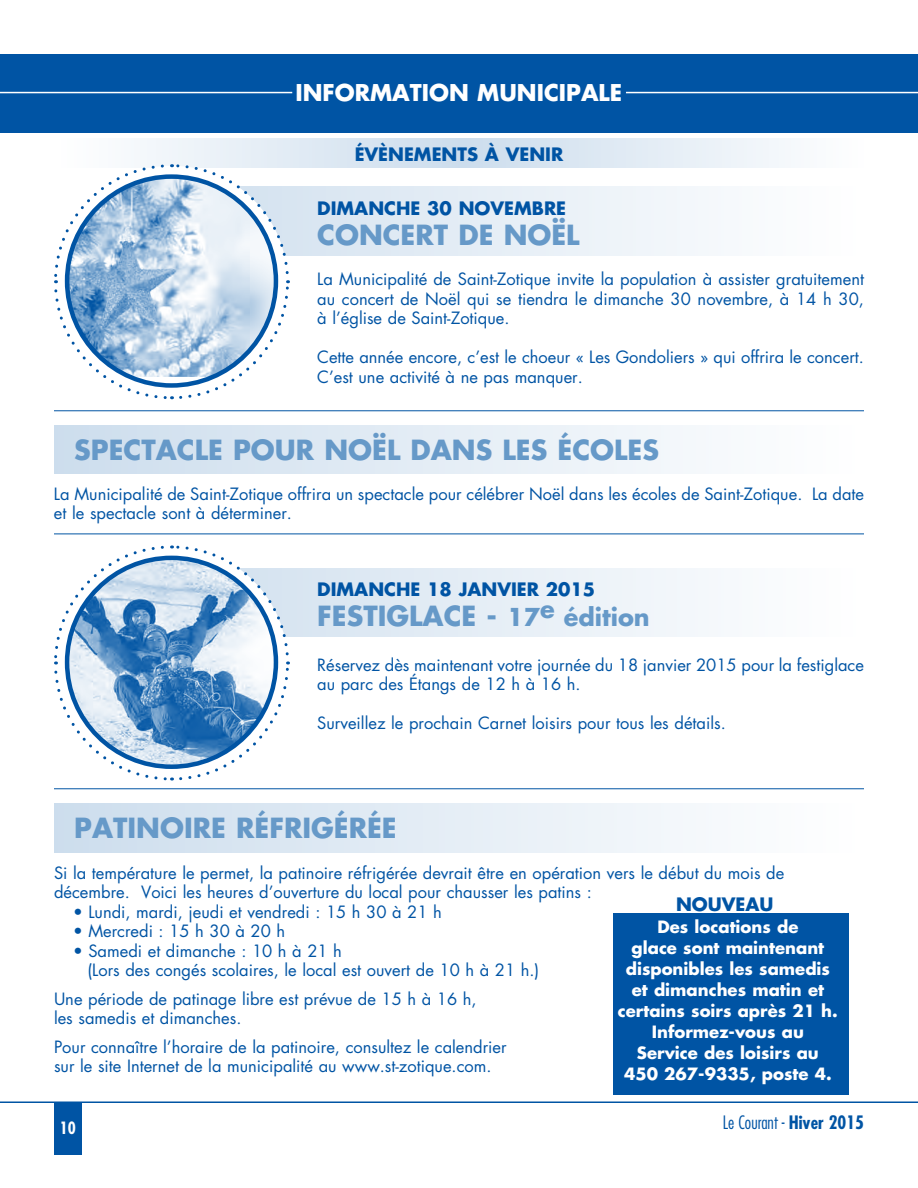
<style>
.page{position:relative;width:918px;height:1188px;background:#fff}
.page>*{position:absolute;margin:0;border:0;box-sizing:border-box;transform-origin:0 0}
.t1{font:700 27px "Futura";color:#6699c8}
.t2{font:700 24px "Futura";color:#6699c8}
.t3{font:700 22.5px "Futura";color:#fff}
.t4{font:700 18px "Futura";color:#0054a4}
.t5{font:300 condensed 18px "Futura";color:#0054a4}
.t6{font:16.5px/19.5px "Futura";color:#0054a4}
.t7{font:700 16.5px/21px "Futura";color:#fff;text-align:center}
.t8{font:700 condensed 16.5px "Futura";color:#fff}
.s1{font-size:27px}
.s2{font-weight:700}
</style>
<div class="page">
<div style="left:613px;top:914px;width:236px;height:181px;background:#0054a4"></div>
<hr style="left:0;top:1101px;width:918px;height:2px;background:#0054a4">
<div style="left:54px;top:1102px;width:28px;height:53px;background:#0054a4"></div>
<div style="left:0;top:54px;width:918px;height:79px;background:#0054a4"></div>
<hr style="left:0;top:92px;width:292px;height:1px;background:#fff">
<hr style="left:626px;top:92px;width:292px;height:1px;background:#fff">
<div style="left:54px;top:426px;width:810px;height:47px;background:linear-gradient(to right,#ccdded,#fff)"></div>
<svg style="left:291px;top:568px;width:418px;height:69px"></svg>
<svg style="left:54px;top:545px;width:237px;height:236px"></svg>
<img style="left:67px;top:559px;width:209px;height:208px">
<div style="left:54px;top:804px;width:810px;height:48px;background:linear-gradient(to right,#ccdded,#fff)"></div>
<svg style="left:140px;top:138px;width:645px;height:29px;background:#dfeaf3"></svg>
<hr style="left:54px;top:410px;width:810px;height:1px;background:#0054a4">
<hr style="left:54px;top:534px;width:810px;height:1px;background:#0054a4">
<hr style="left:54px;top:788px;width:810px;height:1px;background:#0054a4">
<svg style="left:291px;top:187px;width:418px;height:69px"></svg>
<svg style="left:54px;top:163px;width:237px;height:237px"></svg>
<img style="left:67px;top:177px;width:209px;height:200px">
<h3 class="t3" style="left:296px;top:77px;width:236px">IN FORMATION MUNICIPA</h3>
<h3 class="t3" style="left:599px;top:77px;width:22px">LE</h3>
<p class="t4" style="left:355px;top:142px;width:24px">ÉVÈNE</p>
<p class="t4" style="left:414px;top:142px;width:105px">MENTS À VENIR</p>
<p class="t4" style="left:317px;top:196px;width:52px">DIMANC</p>
<p class="t4" style="left:396px;top:196px;width:159px">HE 30 NOVEMBRE</p>
<h1 class="t1" style="left:317px;top:217px;width:62px">CONCER</h1>
<h1 class="t1" style="left:434px;top:217px;width:147px">T DE NOËL</h1>
<p class="t6" style="left:317px;top:269px;width:548px;text-align:justify">La Municipalité de Saint-Zotique invite la population à assister gratuitement au concert de Noël qui se tiendra le dimanche 30 novembre, à 14 h 30, à l’église de Saint-Zotique.</p>
<p class="t6" style="left:317px;top:347px;width:548px">Cette année encore, c’est le choeur « Les Gondoliers » qui offrira le concert.<br>C’est une activité à ne pas manquer.</p>
<h1 class="t1" style="left:74px;top:432px;width:18px">SPEC</h1>
<h1 class="t1" style="left:141px;top:432px;width:311px">TAC LE POUR NOËL DANS</h1>
<h1 class="t1" style="left:503px;top:432px;width:141px">LES ÉCOLES</h1>
<p class="t6" style="left:54px;top:484px;width:812px">La Municipalité de Saint-Zotique offrira un spectacle pour célébrer Noël dans les écoles de Saint-Zotique. La date et le spectacle sont à déterminer.</p>
<p class="t4" style="left:317px;top:577px;width:52px">DIMANC</p>
<p class="t4" style="left:396px;top:577px;width:85px">HE 18 JANVIER</p>
<p class="t4" style="left:546px;top:577px;width:51px">2015</p>
<h1 class="t1" style="left:317px;top:598px;width:124px">FESTIGLACE</h1>
<h2 class="t2" style="left:487px;top:601px;width:165px"><span class="s1">-</span> 17e édition</h2>
<p class="t6" style="left:317px;top:655px;width:548px">Réservez dès maintenant votre journée du 18 janvier 2015 pour la festiglace au parc des Étangs de 12 h à 16 h.</p>
<p class="t6" style="left:317px;top:713px;width:410px">Surveillez le prochain Carnet loisirs pour tous les détails.</p>
<h1 class="t1" style="left:74px;top:810px;width:124px">PATINOIRE</h1>
<h1 class="t1" style="left:236px;top:810px;width:65px">RÉFRIG</h1>
<h1 class="t1" style="left:334px;top:810px;width:61px">ÉRÉE</h1>
<p class="t6" style="left:54px;top:863px;width:732px">Si la température le permet, la patinoire réfrigérée devrait être en opération vers le début du mois de décembre. Voici les heures d’ouverture du local pour chausser les patins :</p>
<p class="t6" style="left:73px;top:902px;width:370px">• Lundi, mardi, jeudi et vendredi : 15 h 30 à 21 h</p>
<p class="t6" style="left:73px;top:922px;width:214px">• Mercredi : 15 h 30 à 20 h</p>
<p class="t6" style="left:88px;top:941px;width:453px;text-indent:-15px">• Samedi et dimanche : 10 h à 21 h<br>(Lors des congés scolaires, le local est ouvert de 10 h à 21 h.)</p>
<p class="t6" style="left:54px;top:989px;width:424px">Une période de patinage libre est prévue de 15 h à 16 h, les samedis et dimanches.</p>
<p class="t6" style="left:54px;top:1037px;width:454px">Pour connaître l’horaire de la patinoire, consultez le calendrier sur le site Internet de la municipalité au www.st-zotique.com.</p>
<p class="t5" style="left:723px;top:1111px;width:143px">Le Courant - <span class="s2">Hiver 2015</span></p>
<p class="t4" style="left:676px;top:892px;width:60px">NOUVEA</p>
<p class="t4" style="left:760px;top:892px;width:16px">U</p>
<p class="t7" style="left:618px;top:916px;width:221px">Des locations de<br>glace sont maintenant disponibles les samedis et dimanches matin et certains soirs après 21 h.<br>Informez-vous au<br>Service des loisirs au<br>450 267-9335, poste 4.</p>
<p class="t8" style="left:60px;top:1117px;width:18px">10</p>
</div>
